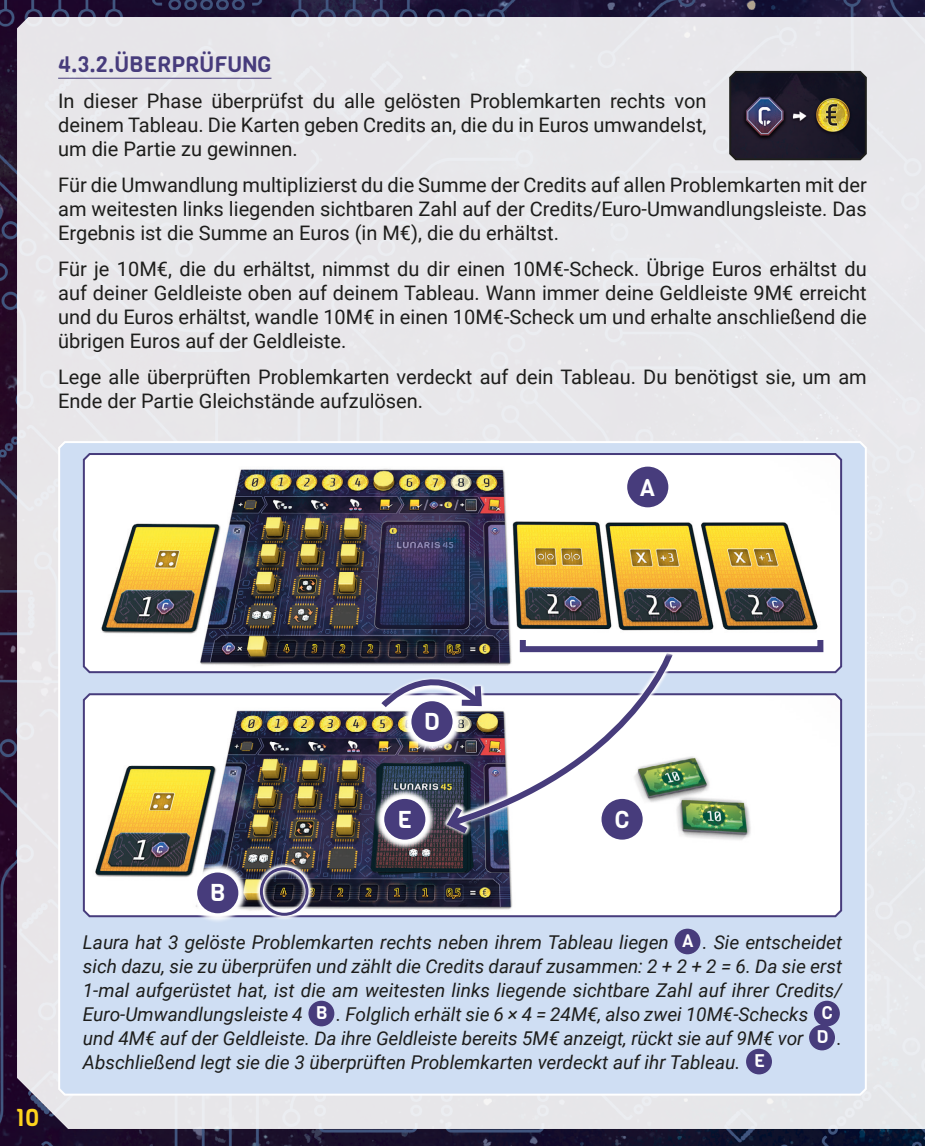
<style>
.page{position:relative;width:925px;height:1146px;background:#fff}
.page>*{position:absolute;margin:0;border:0;box-sizing:border-box;transform-origin:0 0}
.Legend{font:24px "Viga";color:#fff}
.t1{font:24px "Viga";color:#fdd31d}
.subtitulo2{font:22px "Viga";color:#473c7c}
.Corpo_de_texto{font:20px/24px "Roboto";color:#1d1d1b;text-align:justify}
.Example{font:italic 19px/24px "Roboto";color:#1d1d1b;text-align:justify}
.Legend-2{font:18px "Viga";color:#fff}
</style>
<div class="page">
<img style="left:0;top:0;width:924px;height:1145px">
<div style="left:17px;top:17px;width:907px;height:1111px;background:#e8e7ea"></div>
<hr style="left:58px;top:78px;width:213px;height:1px;background:#473c7c">
<svg style="left:728px;top:69px;width:139px;height:92px;background:#343038"></svg>
<div style="left:57px;top:439px;width:810px;height:657px;background:#cfdef3"></div>
<img style="left:82px;top:451px;width:760px;height:223px">
<img style="left:82px;top:691px;width:760px;height:227px">
<svg style="left:187px;top:862px;width:62px;height:61px"></svg>
<div style="left:197px;top:872px;width:41px;height:41px;background:#473c7c;border-radius:50%"></div>
<svg style="left:373px;top:788px;width:62px;height:61px"></svg>
<div style="left:384px;top:798px;width:41px;height:41px;background:#473c7c;border-radius:50%"></div>
<div style="left:616px;top:456px;width:62px;height:61px;background:#fff"></div>
<div style="left:627px;top:466px;width:41px;height:41px;background:#473c7c;border-radius:50%"></div>
<img style="left:255px;top:862px;width:58px;height:58px">
<div style="left:260px;top:867px;width:48px;height:48px;border:3px solid #473c7c;border-radius:50%"></div>
<svg style="left:440px;top:594px;width:240px;height:291px"></svg>
<svg style="left:443px;top:647px;width:232px;height:183px"></svg>
<svg style="left:442px;top:800px;width:32px;height:38px"></svg>
<img style="left:373px;top:647px;width:122px;height:106px">
<svg style="left:515px;top:635px;width:312px;height:21px"></svg>
<div style="left:519px;top:637px;width:304px;height:15px;border:6px solid #473c7c"></div>
<p class="subtitulo2" style="left:58px;top:50px;width:215px">4.3.2.ÜBERPRÜFUNG</p>
<p class="Corpo_de_texto" style="left:58px;top:88px;width:649px">In dieser Phase überprüfst du alle gelösten Problemkarten rechts von deinem Tableau. Die Karten geben Credits an, die du in Euros umwandelst, um die Partie zu gewinnen.</p>
<p class="Corpo_de_texto" style="left:58px;top:172px;width:809px">Für die Umwandlung multiplizierst du die Summe der Credits auf allen Problemkarten mit der am weitesten links liegenden sichtbaren Zahl auf der Credits/Euro-Umwandlungsleiste. Das Ergebnis ist die Summe an Euros (in M€), die du erhältst.</p>
<p class="Corpo_de_texto" style="left:58px;top:256px;width:809px">Für je 10M€, die du erhältst, nimmst du dir einen 10M€-Scheck. Übrige Euros erhältst du auf deiner Geldleiste oben auf deinem Tableau. Wann immer deine Geldleiste 9M€ erreicht und du Euros erhältst, wandle 10M€ in einen 10M€-Scheck um und erhalte anschließend die übrigen Euros auf der Geldleiste.</p>
<p class="Corpo_de_texto" style="left:58px;top:364px;width:809px">Lege alle überprüften Problemkarten verdeckt auf dein Tableau. Du benötigst sie, um am<br>Ende der Partie Gleichstände aufzulösen.</p>
<p class="Legend" style="left:639px;top:471px;width:17px">A</p>
<p class="t1" style="left:15px;top:1101px;width:26px">10</p>
<p class="Legend" style="left:424px;top:705px;width:17px">D</p>
<p class="Legend" style="left:210px;top:876px;width:17px">B</p>
<p class="Legend" style="left:397px;top:803px;width:16px">E</p>
<p class="Legend" style="left:614px;top:803px;width:16px">C</p>
<p class="Example" style="left:83px;top:929px;width:587px">Laura hat 3 gelöste Problemkarten rechts neben ihrem Tableau liegen</p>
<p class="Legend-2" style="left:682px;top:928px;width:13px">A</p>
<p class="Example" style="left:83px;top:929px;width:760px;text-indent:619px">. Sie entscheidet sich dazu, sie zu überprüfen und zählt die Credits darauf zusammen: 2 + 2 + 2 = 6. Da sie erst 1-mal aufgerüstet hat, ist die am weitesten links liegende sichtbare Zahl auf ihrer Credits/ Euro-Umwandlungsleiste 4</p>
<p class="Legend-2" style="left:316px;top:1000px;width:13px">B</p>
<p class="Example" style="left:336px;top:1001px;width:473px">. Folglich erhält sie 6 × 4 = 24M€, also zwei 10M€-Schecks</p>
<p class="Legend-2" style="left:821px;top:1000px;width:12px">C</p>
<p class="Example" style="left:83px;top:1025px;width:722px">und 4M€ auf der Geldleiste. Da ihre Geldleiste bereits 5M€ anzeigt, rückt sie auf 9M€ vor</p>
<p class="Legend-2" style="left:816px;top:1024px;width:13px">D</p>
<p class="Example" style="left:836px;top:1025px;width:6px">.</p>
<p class="Example" style="left:83px;top:1049px;width:658px">Abschließend legt sie die 3 überprüften Problemkarten verdeckt auf ihr Tableau.</p>
<p class="Legend-2" style="left:753px;top:1048px;width:12px">E</p>
</div>
